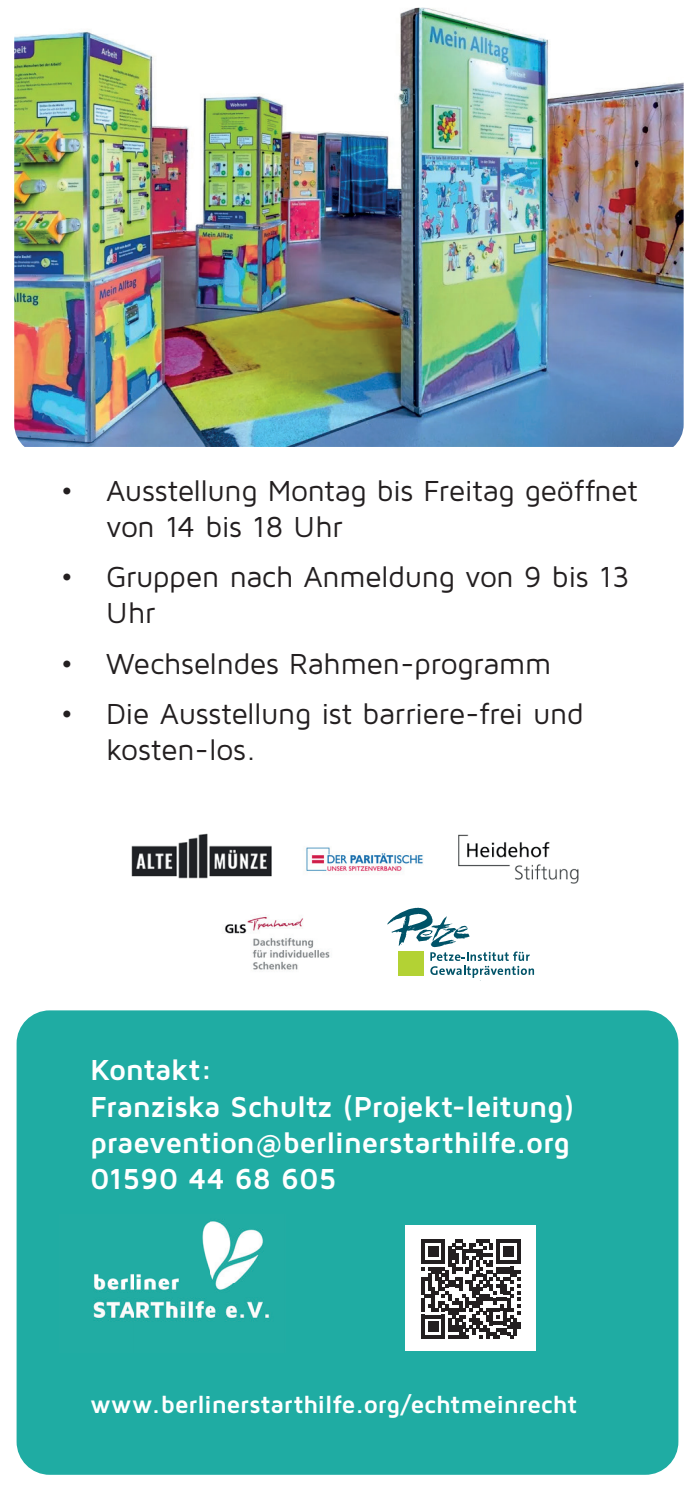
<style>
.page{position:relative;width:695px;height:1489px;background:#fff}
.page>*{position:absolute;margin:0;border:0;box-sizing:border-box;transform-origin:0 0}
.t1{font:30px/36px "Maven Pro";letter-spacing:-.015em;color:#231f20}
.t2{font:700 30px/36px "Maven Pro";letter-spacing:-.015em;color:#fff}
.t3{font:700 25px "Maven Pro";letter-spacing:-.01em;color:#fff}
</style>
<div class="page">
<div style="left:17px;top:1010px;width:661px;height:464px;background:#1faca3;border-radius:33px"></div>
<img style="left:14px;top:8px;width:669px;height:439px">
<img style="left:93px;top:1219px;width:177px;height:103px">
<img style="left:131px;top:833px;width:141px;height:46px">
<img style="left:458px;top:834px;width:121px;height:50px">
<svg style="left:387px;top:907px;width:147px;height:70px"></svg>
<div style="left:405px;top:1225px;width:130px;height:125px;background:#fff"></div>
<svg style="left:421px;top:1239px;width:99px;height:99px"></svg>
<img style="left:306px;top:847px;width:117px;height:25px">
<img style="left:225px;top:916px;width:105px;height:54px">
<p class="t1" style="left:106px;top:472px;width:533px;text-indent:-45px">• Ausstellung Montag bis Freitag geöffnet von 14 bis 18 Uhr</p>
<p class="t1" style="left:106px;top:558px;width:525px;text-indent:-45px">• Gruppen nach Anmeldung von 9 bis 13<br>Uhr</p>
<p class="t1" style="left:61px;top:644px;width:492px">• Wechselndes Rahmen-programm</p>
<p class="t1" style="left:106px;top:694px;width:479px;text-indent:-45px">• Die Ausstellung ist barriere-frei und kosten-los.</p>
<p class="t2" style="left:90px;top:1050px;width:486px">Kontakt:<br>Franziska Schultz (Projekt-leitung) praevention@berlinerstarthilfe.org<br>01590 44 68 605</p>
<p class="t3" style="left:90px;top:1388px;width:488px">www.berlinerstarthilfe.org/echtmeinrecht</p>
</div>
